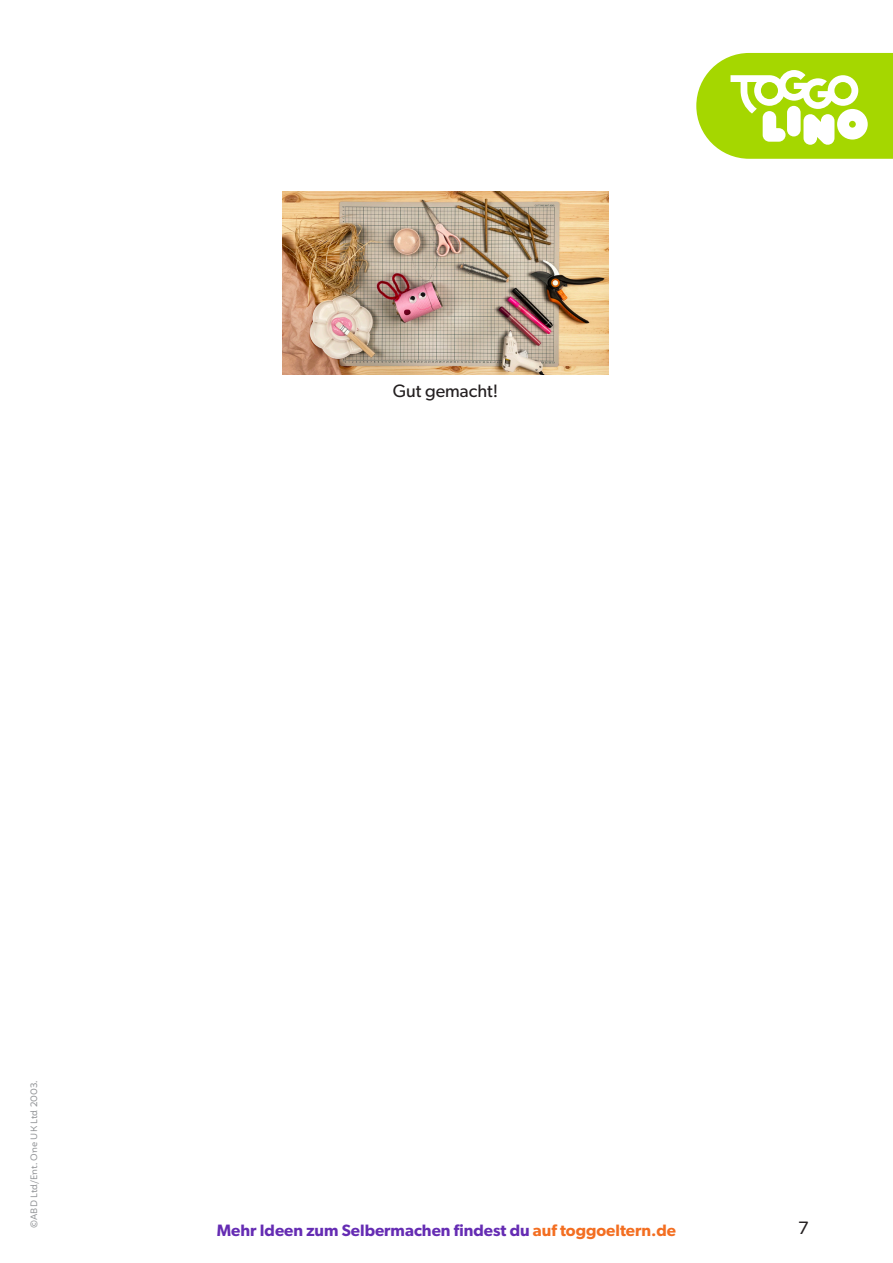
<style>
.page{position:relative;width:893px;height:1263px;background:#fff}
.page>*{position:absolute;margin:0;border:0;box-sizing:border-box;transform-origin:0 0}
.bulltet{font:18px "Gibson";color:#231f20}
.t1{font:600 16.5px "Gibson";color:#652cb3}
.t2{font:9px "Mohr Rounded Alt";letter-spacing:-.005em;color:#939598}
.s1{color:#f36e21}
</style>
<div class="page">
<svg style="left:696px;top:53px;width:197px;height:106px"></svg>
<img style="left:283px;top:191px;width:326px;height:184px">
<p class="bulltet" style="left:393px;top:380px;width:107px">Gut gemacht!</p>
<p class="t2" style="left:29px;top:1228px;width:149px;rotate:-90deg">©ABD Ltd/Ent. One UK Ltd 2003.</p>
<p class="t1" style="left:217px;top:1220px;width:461px">Mehr Ideen zum Selbermachen findest du <span class="s1">auf toggoeltern.de</span></p>
<p class="bulltet" style="left:798px;top:1217px;width:12px">7</p>
</div>
